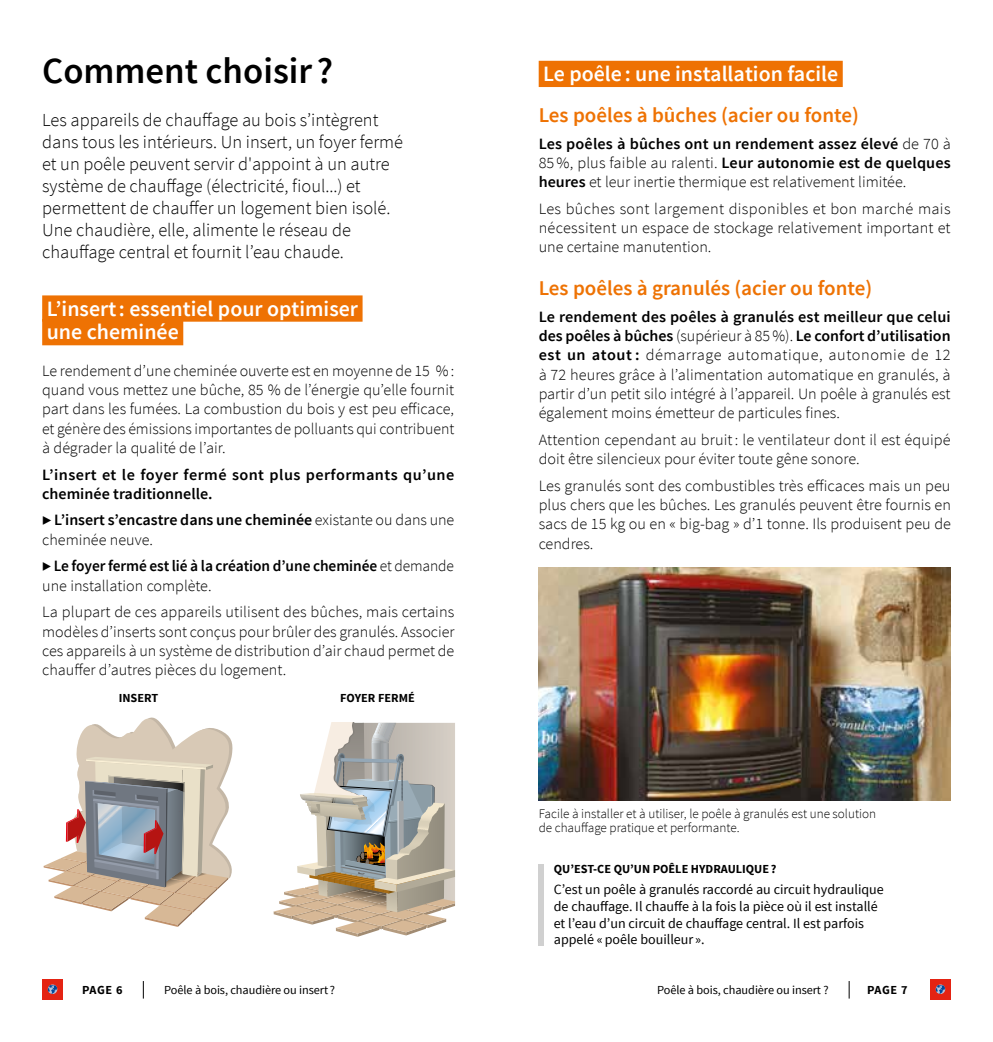
<style>
.page{position:relative;width:993px;height:1042px;background:#fff}
.page>*{position:absolute;margin:0;border:0;box-sizing:border-box;transform-origin:0 0}
.t1{font:600 36.75px "Source Sans Pro";color:#000}
.t2{font:600 21.88px/23.6px "Source Sans Pro";color:#fff}
.t3{font:600 21px "Source Sans Pro";color:#ee7203}
.t4{font:300 18.38px/21.9px "Source Sans Pro";color:#000}
.t5{font:300 15.75px/19.2px "Source Sans Pro";color:#000;text-align:justify}
.t6{font:600 15.75px/19.2px "Source Sans Pro";color:#000}
.t7{font:600 15.75px/19.2px "Source Sans Pro";letter-spacing:.025em;color:#000}
.t8{font:14px/16.6px "Source Sans Pro";color:#000}
.t9{font:300 13.12px/14.9px "Source Sans Pro";color:#000}
.t10{font:12.25px "Source Sans Pro";letter-spacing:-.005em;color:#000}
.t11{font:700 12.25px "Source Sans Pro";color:#000}
.s1{font-weight:300}
.s2{font-weight:600}
</style>
<div class="page">
<svg style="left:143px;top:981px;width:1px;height:17px"></svg>
<div style="left:42px;top:979px;width:21px;height:21px;background:#e42313"></div>
<svg style="left:48px;top:984px;width:9px;height:10px"></svg>
<svg style="left:848px;top:981px;width:1px;height:17px"></svg>
<div style="left:929px;top:979px;width:21px;height:21px;background:#e42313"></div>
<svg style="left:935px;top:984px;width:9px;height:10px"></svg>
<div style="left:42px;top:295px;width:320px;height:27px;background:#ee7203"></div>
<div style="left:42px;top:319px;width:141px;height:26px;background:#ee7203"></div>
<svg style="left:273px;top:723px;width:182px;height:214px"></svg>
<svg style="left:44px;top:717px;width:189px;height:210px"></svg>
<hr style="left:143px;top:833px;width:2px;height:20px;background:#e30613">
<div style="left:538px;top:61px;width:304px;height:26px;background:#ee7203"></div>
<img style="left:538px;top:568px;width:412px;height:232px">
<div style="left:538px;top:863px;width:5px;height:82px;background:#d0d0d0"></div>
<h1 class="t1" style="left:42px;top:48px;width:292px">Comment choisir ?</h1>
<p class="t4" style="left:42px;top:109px;width:362px">Les appareils de chauffage au bois s’intègrent dans tous les intérieurs. Un insert, un foyer fermé et un poêle peuvent servir d'appoint à un autre système de chauffage (électricité, fioul...) et permettent de chauffer un logement bien isolé.<br>Une chaudière, elle, alimente le réseau de chauffage central et fournit l’eau chaude.</p>
<h2 class="t2" style="left:47px;top:297px;width:313px">L’insert: essentiel pour optimiser une cheminée</h2>
<p class="t5" style="left:42px;top:361px;width:413px">Le rendement d’une cheminée ouverte est en moyenne de 15 %: quand vous mettez une bûche, 85 % de l’énergie qu’elle fournit part dans les fumées. La combustion du bois y est peu efficace, et génère des émissions importantes de polluants qui contribuent à dégrader la qualité de l’air.</p>
<p class="t7" style="left:42px;top:465px;width:413px">L’insert et le foyer fermé sont plus performants qu’une cheminée traditionnelle.</p>
<p class="t6" style="left:42px;top:511px;width:413px">▶ L’insert s’encastre dans une cheminée <span class="s1">existante ou dans une cheminée neuve.</span></p>
<p class="t6" style="left:42px;top:557px;width:413px">▶ Le foyer fermé est lié à la création d’une cheminée <span class="s1">et demande une installation complète.</span></p>
<p class="t5" style="left:42px;top:602px;width:414px">La plupart de ces appareils utilisent des bûches, mais certains modèles d’inserts sont conçus pour brûler des granulés. Associer ces appareils à un système de distribution d’air chaud permet de chauffer d’autres pièces du logement.</p>
<p class="t11" style="left:119px;top:690px;width:41px">INSERT</p>
<p class="t11" style="left:340px;top:690px;width:76px">FOYER FERMÉ</p>
<h2 class="t2" style="left:543px;top:62px;width:296px">Le poêle: une installation facile</h2>
<h3 class="t3" style="left:538px;top:102px;width:322px">Les poêles à bûches (acier ou fonte)</h3>
<p class="t5" style="left:538px;top:134px;width:413px"><span class="s2">Les poêles à bûches ont un rendement assez élevé</span> de 70 à 85 %, plus faible au ralenti. <span class="s2">Leur autonomie est de quelques heures</span> et leur inertie thermique est relativement limitée.</p>
<p class="t5" style="left:538px;top:199px;width:413px">Les bûches sont largement disponibles et bon marché mais nécessitent un espace de stockage relativement important et une certaine manutention.</p>
<h3 class="t3" style="left:538px;top:275px;width:335px">Les poêles à granulés (acier ou fonte)</h3>
<p class="t5" style="left:538px;top:307px;width:413px"><span class="s2">Le rendement des poêles à granulés est meilleur que celui des poêles à bûches</span> (supérieur à 85 %). <span class="s2">Le confort d’utilisation est un atout :</span> démarrage automatique, autonomie de 12 à 72 heures grâce à l’alimentation automatique en granulés, à partir d’un petit silo intégré à l’appareil. Un poêle à granulés est également moins émetteur de particules fines.</p>
<p class="t5" style="left:538px;top:430px;width:413px">Attention cependant au bruit: le ventilateur dont il est équipé doit être silencieux pour éviter toute gêne sonore.</p>
<p class="t5" style="left:538px;top:476px;width:414px">Les granulés sont des combustibles très efficaces mais un peu plus chers que les bûches. Les granulés peuvent être fournis en sacs de 15 kg ou en « big-bag » d’1 tonne. Ils produisent peu de cendres.</p>
<p class="t9" style="left:538px;top:806px;width:339px">Facile à installer et à utiliser, le poêle à granulés est une solution de chauffage pratique et performante.</p>
<p class="t11" style="left:553px;top:861px;width:224px">QU’EST-CE QU’UN POÊLE HYDRAULIQUE?</p>
<p class="t8" style="left:553px;top:881px;width:331px">C’est un poêle à granulés raccordé au circuit hydraulique de chauffage. Il chauffe à la fois la pièce où il est installé et l’eau d’un circuit de chauffage central. Il est parfois appelé «poêle bouilleur ».</p>
<p class="t11" style="left:82px;top:981px;width:42px">PAGE 6</p>
<p class="t10" style="left:164px;top:982px;width:172px">Poêle à bois, chaudière ou insert ?</p>
<p class="t10" style="left:657px;top:982px;width:173px">Poêle à bois, chaudière ou insert ?</p>
<p class="t11" style="left:866px;top:981px;width:42px">PAGE 7</p>
</div>
